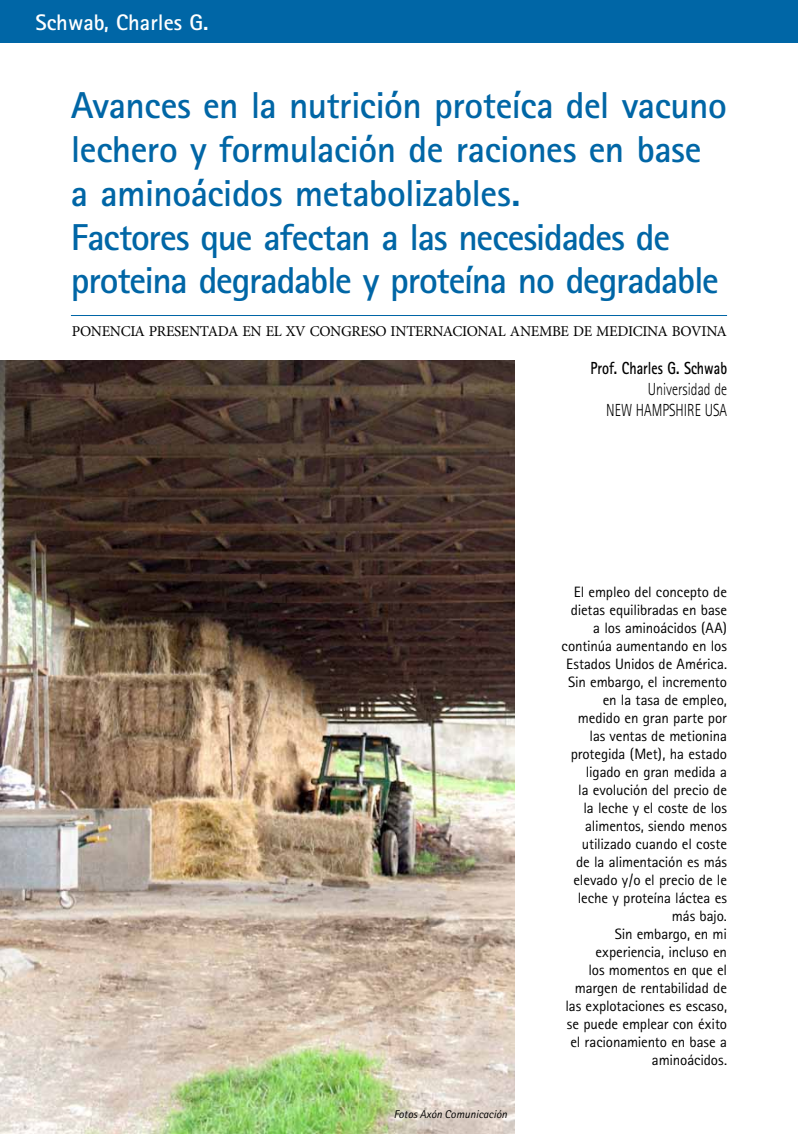
<style>
.page{position:relative;width:798px;height:1134px;background:#fff}
.page>*{position:absolute;margin:0;border:0;box-sizing:border-box;transform-origin:0 0}
.t1{font:700 37.5px/43.8px "Rotis Sans Serif";letter-spacing:-.02em;color:#0066a6}
.t2{font:700 22.5px "Rotis Sans Serif";color:#fff}
.t3{font:300 17.5px/21px "Rotis Sans Serif";color:#000;text-align:right;scale:.8 1}
.t4{font:700 17.5px "Rotis Sans Serif";color:#000;scale:.8 1}
.t5{font:15px/18px "Rotis Sans Serif";letter-spacing:-.01em;color:#000;text-align:right}
.t6{font:15px "Minion Pro";letter-spacing:-.02em;color:#000}
.t7{font:italic 11.25px "Rotis Sans Serif";color:#000}
</style>
<div class="page">
<div style="left:0;top:0;width:797px;height:43px;background:#0066a6"></div>
<img style="left:0;top:360px;width:514px;height:774px">
<hr style="left:71px;top:315px;width:655px;height:1px;background:#0066a6">
<h2 class="t2" style="left:35px;top:8px;width:174px">Schwab, Charles G.</h2>
<h1 class="t1" style="left:71px;top:83px;width:657px">Avances en la nutrición proteíca del vacuno lechero y formulación de raciones en base a aminoácidos metabolizables.<br>Factores que afectan a las necesidades de proteina degradable y proteína no degradable</h1>
<p class="t6" style="left:72px;top:321px;width:449px">PONENCIA PRESENTADA EN EL XV CONGRESO INTERNACIONAL ANE</p>
<p class="t6" style="left:539px;top:321px;width:189px">MBE DE MEDICINA BOVINA</p>
<p class="t4" style="left:590px;top:357px;width:172px">Prof. Charles G. Schwab</p>
<p class="t3" style="left:606px;top:378px;width:152px">U niversidad de<br>NEW HAM PSHIR E USA</p>
<p class="t7" style="left:393px;top:1107px;width:115px">Fotos Axón Comunicación</p>
<p class="t5" style="left:561px;top:583px;width:167px">El empleo del concepto de dietas equilibradas en base a los aminoácidos (AA) continúa aumentando en los<br>Estados Unidos de América.<br>Sin embargo, el incremento en la tasa de empleo, medido en gran parte por las ventas de metionina protegida (Met), ha estado ligado en gran medida a<br>la evolución del precio de<br>la leche y el coste de los alimentos, siendo menos utilizado cuando el coste<br>de la alimentación es más elevado y/o el precio de le leche y proteína láctea es más bajo.<br>Sin embargo, en mi experiencia, incluso en<br>los momentos en que el margen de rentabilidad de las explotaciones es escaso, se puede emplear con éxito el racionamiento en base a aminoácidos.</p>
</div>
